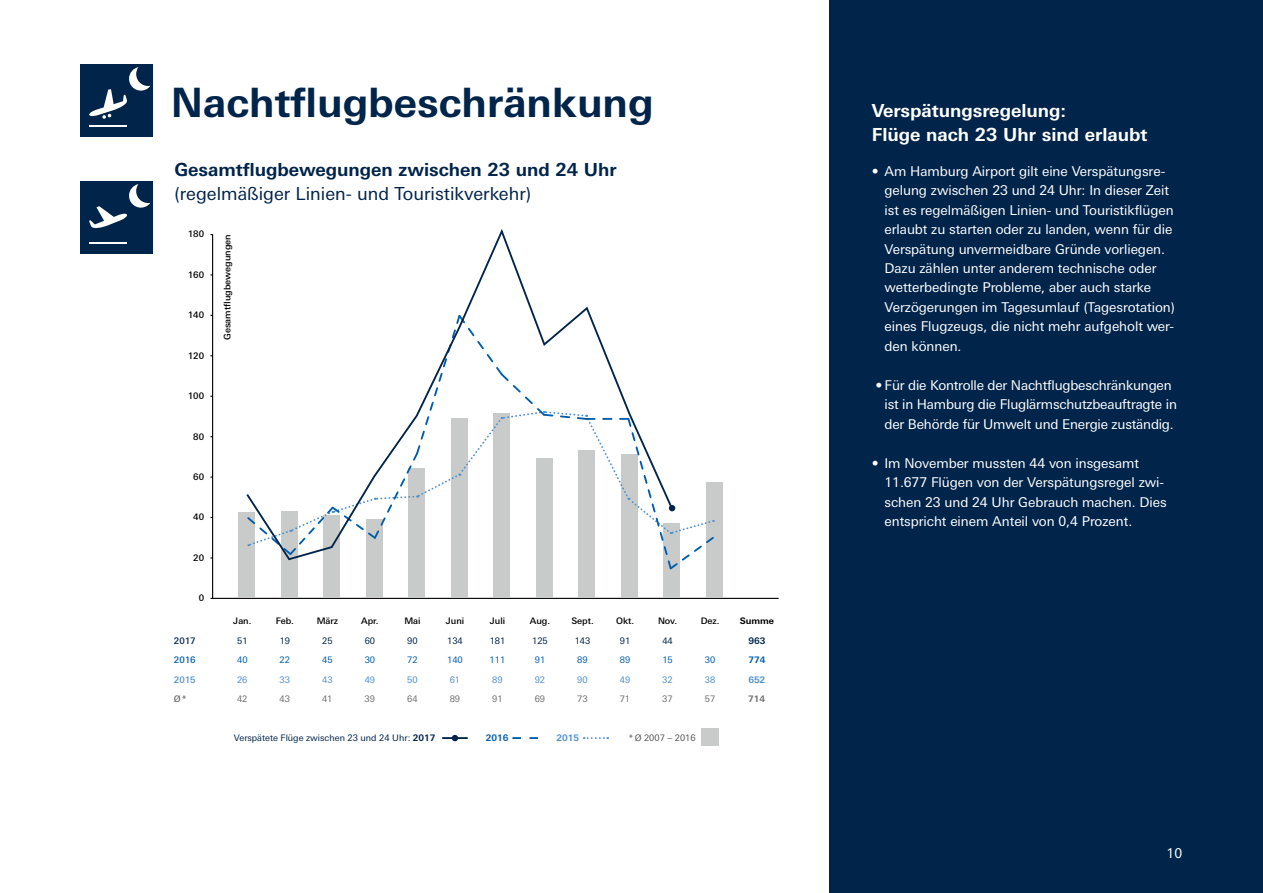
<style>
.page{position:relative;width:1263px;height:893px;background:#fff}
.page>*{position:absolute;margin:0;border:0;box-sizing:border-box;transform-origin:0 0}
.t1{font:700 40.5px "LT Univers Basic";color:#00244a}
.t2{font:700 18px/24.3px "LT Univers Basic";color:#fff}
.t3{font:18px "LT Univers Basic";color:#00244a}
.t4{font:700 18px "LT Univers Basic";color:#00244a}
.t5{font:13.5px/19.5px "LT Univers Basic";letter-spacing:-.005em;color:#fff}
.t6{font:500 9px "LT Univers Basic";color:#000}
.t7{font:9px "LT Univers Basic";color:#00244a}
.t8{font:9px "LT Univers Basic";color:#005da9}
.t9{font:9px "LT Univers Basic";color:#4f8fcd}
.t10{font:9px "LT Univers Basic";color:#706f6f}
.t11{font:9px "LT Univers Basic";color:#575756}
.t12{font:700 9px "LT Univers Basic";color:#005da9}
.t13{font:700 9px "LT Univers Basic";color:#4f8fcd}
.t14{font:700 9px "LT Univers Basic";color:#000}
.t15{font:500 9px "LT Univers Basic";color:#00244a}
.t16{font:500 9px "LT Univers Basic";color:#005da9}
.t17{font:500 9px "LT Univers Basic";color:#4f8fcd}
.t18{font:700 9px "LT Univers Basic";color:#00244a}
.t19{font:700 9px "LT Univers Basic";color:#706f6f}
.t20{font:500 9px "LT Univers Basic";color:#706f6f}
.s1{font-weight:700}
</style>
<div class="page">
<div style="left:81px;top:64px;width:72px;height:72px;background:#00244a"></div>
<hr style="left:89px;top:125px;width:38px;height:2px;background:#fff">
<svg style="left:89px;top:67px;width:61px;height:52px"></svg>
<div style="left:81px;top:181px;width:72px;height:73px;background:#00244a"></div>
<hr style="left:89px;top:242px;width:38px;height:2px;background:#fff">
<svg style="left:89px;top:184px;width:61px;height:45px"></svg>
<div style="left:829px;top:0;width:434px;height:893px;background:#00244a"></div>
<hr style="left:212px;top:234px;width:1px;height:365px;background:#000">
<div style="left:702px;top:729px;width:17px;height:17px;background:#c9cbcb"></div>
<svg style="left:512px;top:737px;width:26px;height:2px"></svg>
<svg style="left:584px;top:737px;width:24px;height:2px"></svg>
<hr style="left:212px;top:598px;width:567px;height:1px;background:#000">
<hr style="left:442px;top:737px;width:26px;height:2px;background:#00244a">
<svg style="left:452px;top:735px;width:6px;height:6px"></svg>
<div style="left:238px;top:513px;width:17px;height:85px;background:#c9cbcb"></div>
<div style="left:281px;top:511px;width:17px;height:87px;background:#c9cbcb"></div>
<div style="left:323px;top:515px;width:17px;height:83px;background:#c9cbcb"></div>
<div style="left:366px;top:519px;width:17px;height:79px;background:#c9cbcb"></div>
<div style="left:408px;top:469px;width:17px;height:129px;background:#c9cbcb"></div>
<div style="left:451px;top:418px;width:17px;height:180px;background:#c9cbcb"></div>
<div style="left:493px;top:414px;width:17px;height:184px;background:#c9cbcb"></div>
<div style="left:536px;top:458px;width:17px;height:140px;background:#c9cbcb"></div>
<div style="left:578px;top:450px;width:17px;height:148px;background:#c9cbcb"></div>
<div style="left:621px;top:454px;width:17px;height:144px;background:#c9cbcb"></div>
<div style="left:663px;top:523px;width:17px;height:75px;background:#c9cbcb"></div>
<div style="left:706px;top:483px;width:17px;height:115px;background:#c9cbcb"></div>
<svg style="left:246px;top:313px;width:469px;height:257px"></svg>
<h1 class="t1" style="left:171px;top:78px;width:484px">Nachtflugbeschränkung</h1>
<h2 class="t4" style="left:174px;top:158px;width:444px">Gesamtflugbewegungen zwischen 23 und 24 Uhr</h2>
<h2 class="t3" style="left:174px;top:183px;width:358px">(regelmäßiger Linien- und Touristikverkehr)</h2>
<p class="t6" style="left:188px;top:229px;width:18px">180</p>
<p class="t6" style="left:188px;top:269px;width:18px">160</p>
<p class="t6" style="left:188px;top:310px;width:18px">140</p>
<p class="t6" style="left:188px;top:350px;width:18px">120</p>
<p class="t6" style="left:188px;top:391px;width:18px">100</p>
<p class="t6" style="left:193px;top:431px;width:12px">80</p>
<p class="t6" style="left:193px;top:471px;width:12px">60</p>
<p class="t6" style="left:193px;top:512px;width:12px">40</p>
<p class="t6" style="left:193px;top:552px;width:12px">20</p>
<p class="t6" style="left:199px;top:593px;width:7px">0</p>
<p class="t15" style="left:174px;top:635px;width:23px">2017</p>
<p class="t16" style="left:174px;top:655px;width:23px">2016</p>
<p class="t17" style="left:174px;top:674px;width:23px">2015</p>
<p class="t20" style="left:174px;top:694px;width:14px">Ø*</p>
<p class="t6" style="left:222px;top:340px;width:107px;rotate:-90deg">Gesamtflugbewegungen</p>
<p class="t6" style="left:233px;top:616px;width:20px">Jan.</p>
<p class="t6" style="left:276px;top:616px;width:20px">Feb.</p>
<p class="t6" style="left:317px;top:616px;width:23px">März</p>
<p class="t6" style="left:361px;top:616px;width:19px">Apr.</p>
<p class="t6" style="left:404px;top:616px;width:18px">Mai</p>
<p class="t6" style="left:446px;top:616px;width:20px">Juni</p>
<p class="t6" style="left:490px;top:616px;width:17px">Juli</p>
<p class="t6" style="left:530px;top:616px;width:22px">Aug.</p>
<p class="t6" style="left:571px;top:616px;width:24px">Sept.</p>
<p class="t6" style="left:616px;top:616px;width:19px">Okt.</p>
<p class="t6" style="left:658px;top:616px;width:21px">Nov.</p>
<p class="t6" style="left:701px;top:616px;width:20px">Dez.</p>
<p class="t14" style="left:740px;top:615px;width:36px">Summe</p>
<p class="t7" style="left:237px;top:635px;width:12px">51</p>
<p class="t7" style="left:280px;top:635px;width:12px">19</p>
<p class="t7" style="left:322px;top:635px;width:12px">25</p>
<p class="t7" style="left:365px;top:635px;width:12px">60</p>
<p class="t7" style="left:407px;top:635px;width:12px">90</p>
<p class="t7" style="left:447px;top:635px;width:17px">134</p>
<p class="t7" style="left:490px;top:635px;width:17px">181</p>
<p class="t7" style="left:532px;top:635px;width:17px">125</p>
<p class="t7" style="left:575px;top:635px;width:17px">143</p>
<p class="t7" style="left:620px;top:635px;width:12px">91</p>
<p class="t7" style="left:662px;top:635px;width:12px">44</p>
<p class="t18" style="left:748px;top:635px;width:18px">963</p>
<p class="t8" style="left:237px;top:655px;width:12px">40</p>
<p class="t8" style="left:280px;top:655px;width:12px">22</p>
<p class="t8" style="left:322px;top:655px;width:12px">45</p>
<p class="t8" style="left:365px;top:655px;width:12px">30</p>
<p class="t8" style="left:407px;top:655px;width:12px">72</p>
<p class="t8" style="left:447px;top:655px;width:17px">140</p>
<p class="t8" style="left:490px;top:655px;width:17px">111</p>
<p class="t8" style="left:535px;top:655px;width:12px">91</p>
<p class="t8" style="left:577px;top:655px;width:12px">89</p>
<p class="t8" style="left:620px;top:655px;width:12px">89</p>
<p class="t8" style="left:662px;top:655px;width:12px">15</p>
<p class="t8" style="left:705px;top:655px;width:12px">30</p>
<p class="t12" style="left:748px;top:654px;width:18px">774</p>
<p class="t9" style="left:237px;top:674px;width:12px">26</p>
<p class="t9" style="left:280px;top:674px;width:12px">33</p>
<p class="t9" style="left:322px;top:674px;width:12px">43</p>
<p class="t9" style="left:365px;top:674px;width:12px">49</p>
<p class="t9" style="left:407px;top:674px;width:12px">50</p>
<p class="t9" style="left:450px;top:674px;width:12px">61</p>
<p class="t9" style="left:492px;top:674px;width:12px">89</p>
<p class="t9" style="left:535px;top:674px;width:12px">92</p>
<p class="t9" style="left:577px;top:674px;width:12px">90</p>
<p class="t9" style="left:620px;top:674px;width:12px">49</p>
<p class="t9" style="left:662px;top:674px;width:12px">32</p>
<p class="t9" style="left:705px;top:674px;width:12px">38</p>
<p class="t13" style="left:748px;top:674px;width:18px">652</p>
<p class="t10" style="left:237px;top:694px;width:12px">42</p>
<p class="t10" style="left:280px;top:694px;width:12px">43</p>
<p class="t10" style="left:322px;top:694px;width:12px">41</p>
<p class="t10" style="left:365px;top:694px;width:12px">39</p>
<p class="t10" style="left:407px;top:694px;width:12px">64</p>
<p class="t10" style="left:450px;top:694px;width:12px">89</p>
<p class="t10" style="left:492px;top:694px;width:12px">91</p>
<p class="t10" style="left:535px;top:694px;width:12px">69</p>
<p class="t10" style="left:577px;top:694px;width:12px">73</p>
<p class="t10" style="left:620px;top:694px;width:12px">71</p>
<p class="t10" style="left:662px;top:694px;width:12px">37</p>
<p class="t10" style="left:705px;top:694px;width:12px">57</p>
<p class="t19" style="left:748px;top:693px;width:18px">714</p>
<p class="t7" style="left:234px;top:733px;width:203px">Verspätete Flüge zwischen 23 und 24 Uhr: <span class="s1">2017</span></p>
<p class="t12" style="left:486px;top:732px;width:24px">2016</p>
<p class="t13" style="left:556px;top:732px;width:24px">2015</p>
<p class="t11" style="left:628px;top:733px;width:69px">*Ø 2007 – 2016</p>
<h2 class="t2" style="left:872px;top:98px;width:277px">Verspätungsregelung:<br>Flüge nach 23 Uhr sind erlaubt</h2>
<p class="t5" style="left:884px;top:161px;width:292px;text-indent:-13px">• Am Hamburg Airport gilt eine Verspätungsre&shy;gelung zwischen 23 und 24 Uhr: In dieser Zeit ist es regelmäßigen Linien- und Touristikflügen erlaubt zu starten oder zu landen, wenn für die Verspätung unvermeidbare Gründe vorliegen.<br>Dazu zählen unter anderem technische oder wetterbedingte Probleme, aber auch starke Verzögerungen im Tagesumlauf (Tagesrotation) eines Flugzeugs, die nicht mehr aufgeholt wer&shy;den können.</p>
<p class="t5" style="left:884px;top:375px;width:294px;text-indent:-9px">• Für die Kontrolle der Nachtflugbeschränkungen ist in Hamburg die Fluglärmschutzbeauftragte in der Behörde für Umwelt und Energie zuständig.</p>
<p class="t5" style="left:884px;top:453px;width:284px;text-indent:-13px">• Im November mussten 44 von insgesamt 11.677 Flügen von der Verspätungsregel zwi&shy;schen 23 und 24 Uhr Gebrauch machen. Dies entspricht einem Anteil von 0,4 Prozent.</p>
<p class="t5" style="left:1166px;top:843px;width:17px">10</p>
</div>
